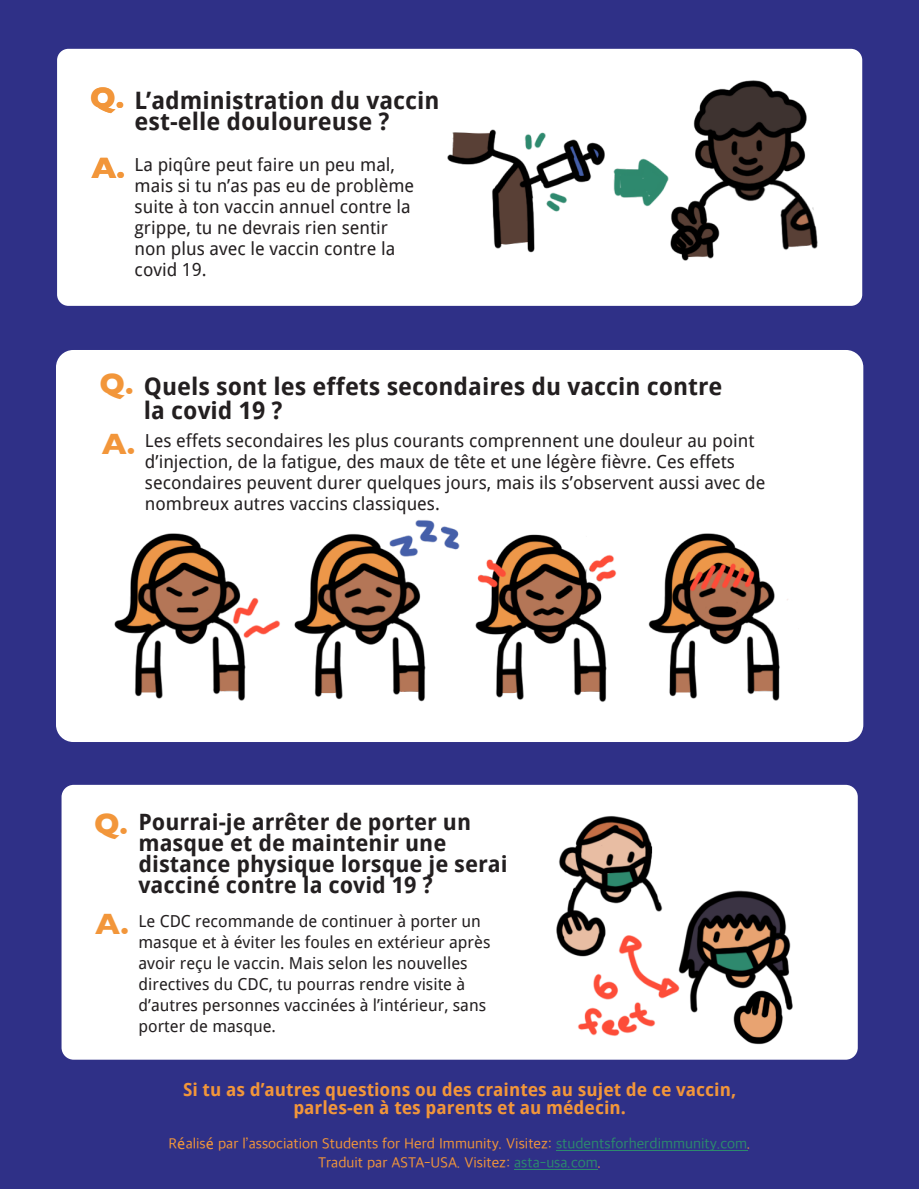
<style>
.page{position:relative;width:919px;height:1189px;background:#fff}
.page>*{position:absolute;margin:0;border:0;box-sizing:border-box;transform-origin:0 0}
.t1{font:700 30px "Gill Sans";color:#f2963a}
.t2{font:700 24px/21px "Droid Sans";color:#231f20}
.t3{font:700 22.5px/21px "Droid Sans";color:#231f20}
.t4{font:18px/21px "Droid Sans";color:#231f20}
.t5{font:700 18px/18px "Droid Sans";color:#f2963a;text-align:center}
.t6{font:16.5px/21px "Droid Sans";color:#231f20}
.t7{font:15px/18.6px "Apple SD Gothic Neo";color:#f2963a;text-align:center}
.s1{font-family:"Lucida Grande"}
.s2{color:#2c8a6d}
</style>
<div class="page">
<div style="left:0;top:0;width:918px;height:1188px;background:#2f3087"></div>
<div style="left:62px;top:784px;width:795px;height:275px;background:#fff;border-radius:12px"></div>
<img style="left:522px;top:816px;width:287px;height:244px">
<div style="left:57px;top:49px;width:805px;height:257px;background:#fff;border-radius:11px"></div>
<img style="left:447px;top:80px;width:371px;height:181px">
<div style="left:56px;top:350px;width:807px;height:392px;background:#fff;border-radius:17px"></div>
<img style="left:114px;top:520px;width:674px;height:182px">
<hr style="left:556px;top:1149px;width:191px;height:1px;background:#2c8a6d">
<hr style="left:514px;top:1168px;width:83px;height:1px;background:#2c8a6d">
<h1 class="t1" style="left:90px;top:87px;width:35px">Q.</h1>
<h1 class="t1" style="left:91px;top:157px;width:35px">A.</h1>
<h2 class="t2" style="left:135px;top:93px;width:306px">L’administration du vaccin est-elle douloureuse ?</h2>
<p class="t4" style="left:135px;top:156px;width:281px">La piqûre peut faire un peu mal, mais si tu n’as pas eu de problème suite à ton vaccin annuel contre la grippe, tu ne devrais rien sentir non plus avec le vaccin contre la covid 19.</p>
<h1 class="t1" style="left:99px;top:373px;width:35px">Q.</h1>
<h1 class="t1" style="left:102px;top:433px;width:35px">A.</h1>
<h2 class="t2" style="left:144px;top:377px;width:580px;line-height:24px">Quels sont les effets secondaires du vaccin contre la covid 19 ?</h2>
<p class="t4" style="left:145px;top:432px;width:622px">Les effets secondaires les plus courants comprennent une douleur au point d’injection, de la fatigue, des maux de tête et une légère fièvre. Ces effets secondaires peuvent durer quelques jours, mais ils s’observent aussi avec de nombreux autres vaccins classiques.</p>
<h1 class="t1" style="left:94px;top:813px;width:35px">Q.</h1>
<h1 class="t1" style="left:95px;top:913px;width:35px">A.</h1>
<p class="t3" style="left:138px;top:813px;width:370px">Pourrai-je arrêter de porter un masque et de maintenir une distance physique lorsque je serai vacciné contre la covid 19 ?</p>
<p class="t6" style="left:138px;top:911px;width:353px">Le CDC recommande de continuer à porter un masque et à éviter les foules en extérieur après avoir reçu le vaccin. Mais selon les nouvelles directives du CDC, tu pourras rendre visite à d’autres personnes vaccinées à l’intérieur, sans porter de masque.</p>
<p class="t5" style="left:183px;top:1082px;width:554px">Si tu as d’autres questions ou des craintes au sujet de ce vaccin, parles-en à tes parents et au médecin.</p>
<p class="t7" style="left:169px;top:1135px;width:583px">R<span class="s1">é</span>alis<span class="s1">é</span> par l’association Students for Herd Immunity. Visitez: <span class="s2">studentsforherdimmunity.com</span>.<br>Traduit par ASTA-USA. Visitez: <span class="s2">asta-usa.com</span>.</p>
</div>
